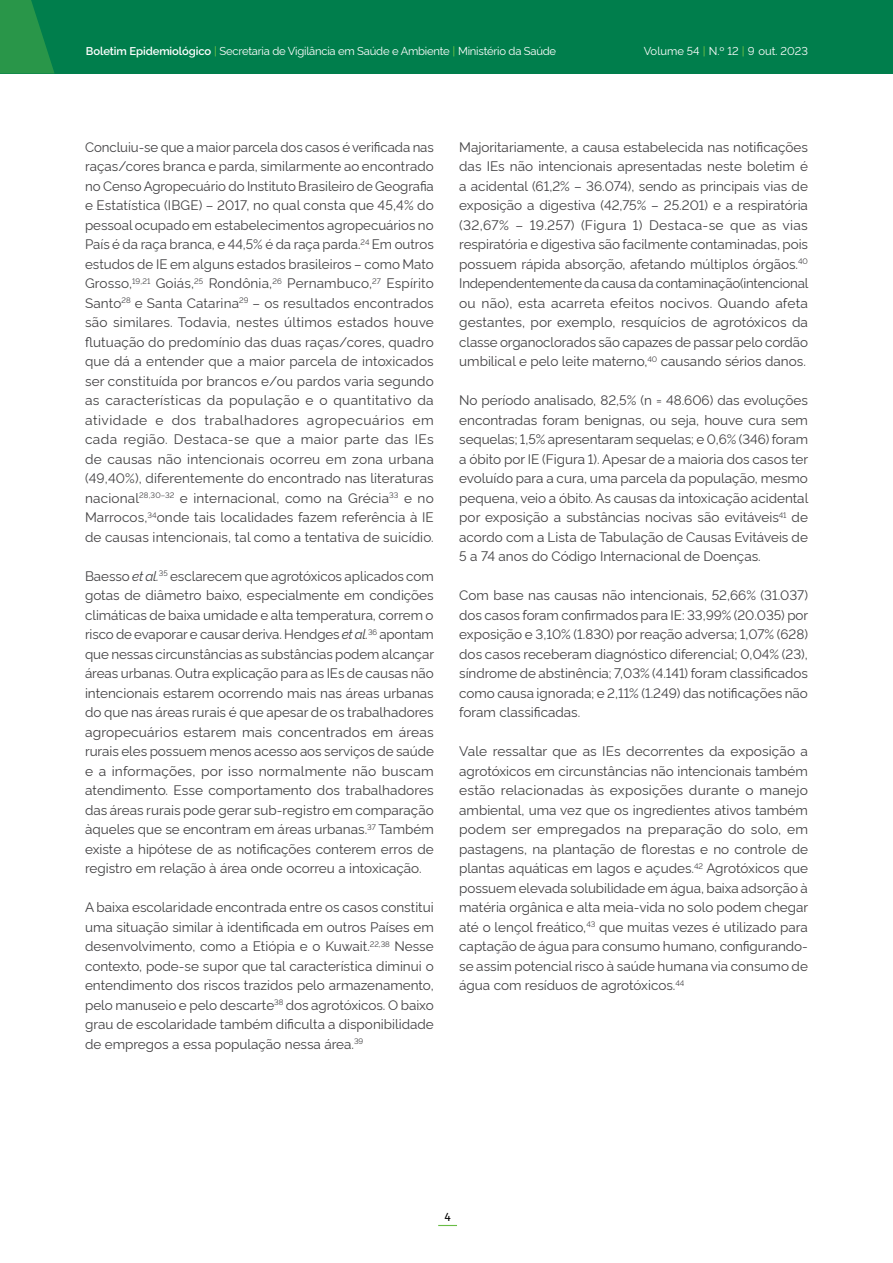
<style>
.page{position:relative;width:893px;height:1263px;background:#fff}
.page>*{position:absolute;margin:0;border:0;box-sizing:border-box;transform-origin:0 0}
.Texto_miolo{font:13.5px/19.5px "Rawline";color:#414042;text-align:justify}
.t1{font:12px "Fira Sans";color:#000}
.t2{font:11.25px "Rawline";letter-spacing:-.02em;color:#fff}
.t3{font:11.25px "Rawline";color:#fff}
.s1{font-weight:600}
.s2{font-weight:500;color:#69bd45}
.s3{font-style:italic}
</style>
<div class="page">
<div style="left:0;top:0;width:893px;height:74px;background:#007e4c"></div>
<svg style="left:438px;top:1225px;width:19px;height:1px"></svg>
<svg style="left:0;top:0;width:54px;height:74px"></svg>
<p class="t2" style="left:86px;top:42px;width:472px"><span class="s1">Boletim Epidemiológico</span> <span class="s2">|</span> Secretaria de Vigilância em Saúde e Ambiente <span class="s2">|</span> Ministério da Saúde</p>
<p class="t3" style="left:644px;top:43px;width:166px">Volume 54 <span class="s2">|</span> N.º 12 <span class="s2">|</span> 9 out. 2023</p>
<p class="Texto_miolo" style="left:85px;top:136px;width:350px">Concluiu-se que a maior parcela dos casos é verificada nas raças/cores branca e parda, similarmente ao encontrado no Censo Agropecuário do Instituto Brasileiro de Geografia e Estatística (IBGE) – 2017, no qual consta que 45,4% do pessoal ocupado em estabelecimentos agropecuários no País é da raça branca, e 44,5% é da raça parda.<sup>24</sup> Em outros estudos de IE em alguns estados brasileiros – como Mato Grosso,<sup>19,21</sup> Goiás,<sup>25</sup> Rondônia,<sup>26</sup> Pernambuco,<sup>27</sup> Espírito Santo<sup>28</sup> e Santa Catarina<sup>29</sup> – os resultados encontrados são similares. Todavia, nestes últimos estados houve flutuação do predomínio das duas raças/cores, quadro que dá a entender que a maior parcela de intoxicados ser constituída por brancos e/ou pardos varia segundo as características da população e o quantitativo da atividade e dos trabalhadores agropecuários em cada região. Destaca-se que a maior parte das IEs de causas não intencionais ocorreu em zona urbana (49,40%), diferentemente do encontrado nas literaturas nacional<sup>28,30–32</sup> e internacional, como na Grécia<sup>33</sup> e no Marrocos,<sup>34</sup>onde tais localidades fazem referência à IE de causas intencionais, tal como a tentativa de suicídio.</p>
<p class="Texto_miolo" style="left:85px;top:565px;width:351px">Baesso <span class="s3">et al.</span><sup>35</sup> esclarecem que agrotóxicos aplicados com gotas de diâmetro baixo, especialmente em condições climáticas de baixa umidade e alta temperatura, correm o risco de evaporar e causar deriva. Hendges <span class="s3">et al.</span><sup>36</sup> apontam que nessas circunstâncias as substâncias podem alcançar áreas urbanas. Outra explicação para as IEs de causas não intencionais estarem ocorrendo mais nas áreas urbanas do que nas áreas rurais é que apesar de os trabalhadores agropecuários estarem mais concentrados em áreas rurais eles possuem menos acesso aos serviços de saúde e a informações, por isso normalmente não buscam atendimento. Esse comportamento dos trabalhadores das áreas rurais pode gerar sub-registro em comparação àqueles que se encontram em áreas urbanas.<sup>37</sup> Também existe a hipótese de as notificações conterem erros de registro em relação à área onde ocorreu a intoxicação.</p>
<p class="Texto_miolo" style="left:85px;top:896px;width:350px">A baixa escolaridade encontrada entre os casos constitui uma situação similar à identificada em outros Países em desenvolvimento, como a Etiópia e o Kuwait.<sup>22,38</sup> Nesse contexto, pode-se supor que tal característica diminui o entendimento dos riscos trazidos pelo armazenamento, pelo manuseio e pelo descarte<sup>38</sup> dos agrotóxicos. O baixo grau de escolaridade também dificulta a disponibilidade de empregos a essa população nessa área.<sup>39</sup></p>
<p class="Texto_miolo" style="left:459px;top:136px;width:351px">Majoritariamente, a causa estabelecida nas notificações das IEs não intencionais apresentadas neste boletim é a acidental (61,2% – 36.074), sendo as principais vias de exposição a digestiva (42,75% – 25.201) e a respiratória (32,67% – 19.257) (Figura 1) Destaca-se que as vias respiratória e digestiva são facilmente contaminadas, pois possuem rápida absorção, afetando múltiplos órgãos.<sup>40<br></sup>Independentemente da causa da contaminação(intencional ou não), esta acarreta efeitos nocivos. Quando afeta gestantes, por exemplo, resquícios de agrotóxicos da classe organoclorados são capazes de passar pelo cordão umbilical e pelo leite materno,<sup>40</sup> causando sérios danos.</p>
<p class="Texto_miolo" style="left:459px;top:389px;width:351px">No período analisado, 82,5% (n = 48.606) das evoluções encontradas foram benignas, ou seja, houve cura sem sequelas; 1,5% apresentaram sequelas; e 0,6% (346) foram a óbito por IE (Figura 1). Apesar de a maioria dos casos ter evoluído para a cura, uma parcela da população, mesmo pequena, veio a óbito. As causas da intoxicação acidental por exposição a substâncias nocivas são evitáveis<sup>41</sup> de acordo com a Lista de Tabulação de Causas Evitáveis de 5 a 74 anos do Código Internacional de Doenças.</p>
<p class="Texto_miolo" style="left:459px;top:584px;width:351px">Com base nas causas não intencionais, 52,66% (31.037) dos casos foram confirmados para IE: 33,99% (20.035) por exposição e 3,10% (1.830) por reação adversa; 1,07% (628) dos casos receberam diagnóstico diferencial; 0,04% (23), síndrome de abstinência; 7,03% (4.141) foram classificados como causa ignorada; e 2,11% (1.249) das notificações não foram classificadas.</p>
<p class="Texto_miolo" style="left:459px;top:740px;width:351px">Vale ressaltar que as IEs decorrentes da exposição a agrotóxicos em circunstâncias não intencionais também estão relacionadas às exposições durante o manejo ambiental, uma vez que os ingredientes ativos também podem ser empregados na preparação do solo, em pastagens, na plantação de florestas e no controle de plantas aquáticas em lagos e açudes.<sup>42</sup> Agrotóxicos que possuem elevada solubilidade em água, baixa adsorção à matéria orgânica e alta meia-vida no solo podem chegar até o lençol freático,<sup>43</sup> que muitas vezes é utilizado para captação de água para consumo humano, configurando&shy;se assim potencial risco à saúde humana via consumo de água com resíduos de agrotóxicos.<sup>44</sup></p>
<p class="t1" style="left:444px;top:1207px;width:8px">4</p>
</div>
